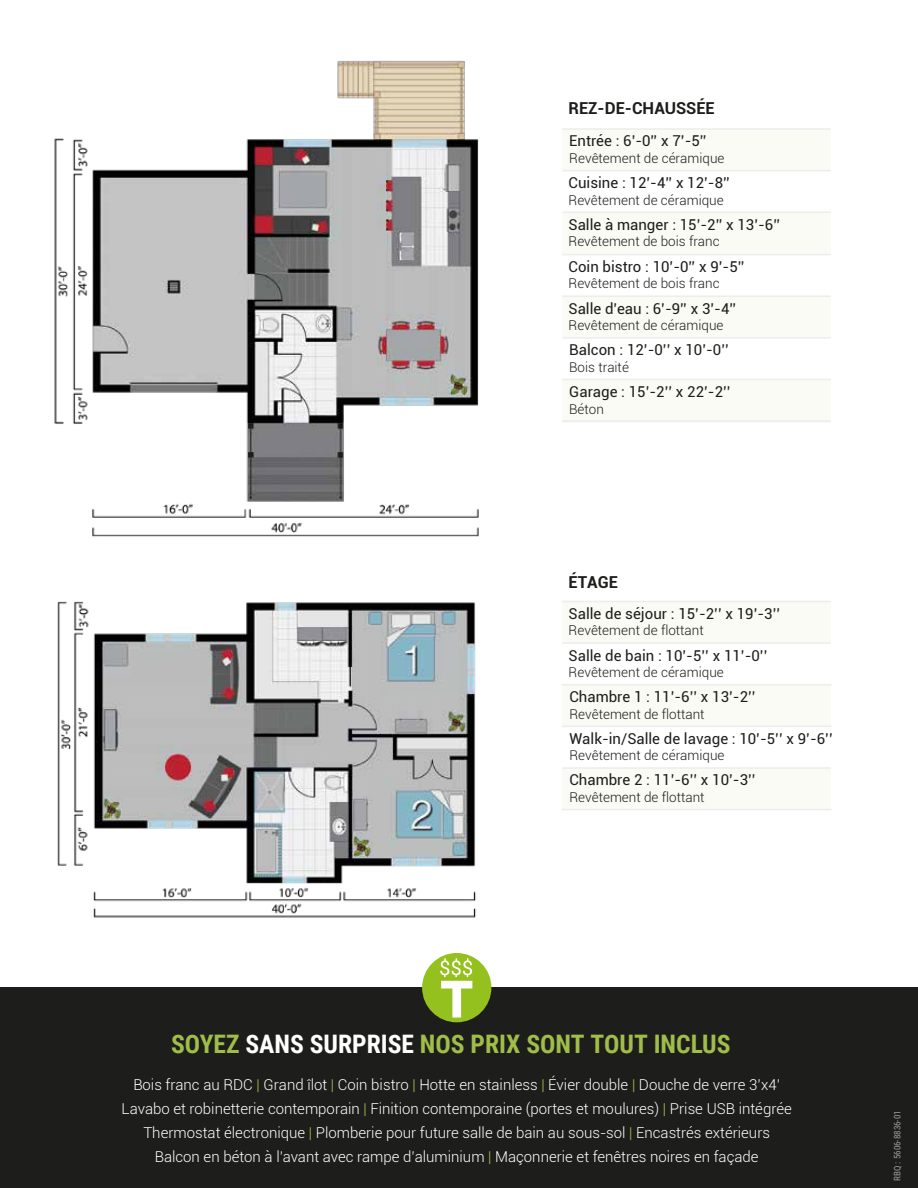
<style>
.page{position:relative;width:918px;height:1188px;background:#fff}
.page>*{position:absolute;margin:0;border:0;box-sizing:border-box;transform-origin:0 0}
.t1{font:700 25.5px "Roboto Condensed";color:#9fbd48}
.t2{font:700 16.5px "Roboto";color:#1d1d1b}
.t3{font:300 15px/24px "Roboto";color:#fff;text-align:center}
.t4{font:15px "Roboto";color:#1d1d1b}
.t5{font:300 13.5px "Roboto";color:#1d1d1b}
.t6{font:9px "Roboto Condensed";color:#9d9d9c}
.s1{color:#fff}
.s2{color:#9fbd48}
</style>
<div class="page">
<div style="left:562px;top:768px;width:269px;height:25px;background:#f9fbf4"></div>
<div style="left:562px;top:710px;width:269px;height:16px;background:#f9fbf4"></div>
<div style="left:562px;top:685px;width:269px;height:25px;background:#f9fbf4"></div>
<div style="left:562px;top:626px;width:269px;height:17px;background:#f9fbf4"></div>
<div style="left:562px;top:601px;width:269px;height:25px;background:#f9fbf4"></div>
<hr style="left:562px;top:601px;width:269px;height:1px;background:#ededed">
<hr style="left:562px;top:642px;width:269px;height:2px;background:#ededed">
<hr style="left:562px;top:767px;width:269px;height:2px;background:#ededed">
<hr style="left:562px;top:684px;width:270px;height:2px;background:#ededed">
<hr style="left:562px;top:726px;width:270px;height:1px;background:#ededed">
<div style="left:562px;top:793px;width:269px;height:17px;background:#f9fbf4"></div>
<hr style="left:562px;top:809px;width:270px;height:1px;background:#ededed">
<svg style="left:562px;top:130px;width:269px;height:291px;fill:#f9fbf4"></svg>
<hr style="left:562px;top:128px;width:269px;height:2px;background:#ededed">
<hr style="left:562px;top:170px;width:269px;height:1px;background:#ededed">
<hr style="left:562px;top:296px;width:269px;height:1px;background:#ededed">
<hr style="left:562px;top:337px;width:269px;height:2px;background:#ededed">
<hr style="left:562px;top:379px;width:269px;height:1px;background:#ededed">
<hr style="left:562px;top:421px;width:269px;height:1px;background:#ededed">
<hr style="left:562px;top:254px;width:269px;height:1px;background:#ededed">
<hr style="left:562px;top:212px;width:269px;height:1px;background:#ededed">
<img style="left:57px;top:601px;width:419px;height:317px">
<img style="left:54px;top:60px;width:425px;height:477px">
<div style="left:0;top:987px;width:918px;height:201px;background:#1d1d1b"></div>
<div style="left:422px;top:953px;width:69px;height:69px;background:#95c11f;border-radius:50%"></div>
<svg style="left:440px;top:958px;width:32px;height:60px"></svg>
<p class="t2" style="left:569px;top:96px;width:148px">REZ-DE-CHAUSSÉE</p>
<p class="t4" style="left:569px;top:131px;width:139px">Entrée : 6’-0’’ x 7’-5’’</p>
<p class="t5" style="left:569px;top:149px;width:157px">Revêtement de céramique</p>
<p class="t4" style="left:569px;top:172px;width:163px">Cuisine : 12’-4’’ x 12’-8’’</p>
<p class="t5" style="left:569px;top:191px;width:157px">Revêtement de céramique</p>
<p class="t4" style="left:569px;top:214px;width:213px">Salle à manger : 15’-2’’ x 13’-6’’</p>
<p class="t5" style="left:569px;top:232px;width:153px">Revêtement de bois franc</p>
<p class="t4" style="left:569px;top:256px;width:177px">Coin bistro : 10’-0’’ x 9’-5’’</p>
<p class="t5" style="left:569px;top:274px;width:153px">Revêtement de bois franc</p>
<p class="t4" style="left:569px;top:298px;width:169px">Salle d’eau : 6’-9’’ x 3’-4’’</p>
<p class="t5" style="left:569px;top:316px;width:157px">Revêtement de céramique</p>
<p class="t4" style="left:569px;top:339px;width:161px">Balcon : 12’-0’’ x 10’-0’’</p>
<p class="t5" style="left:569px;top:358px;width:61px">Bois traité</p>
<p class="t4" style="left:569px;top:381px;width:163px">Garage : 15’-2’’ x 22’-2’’</p>
<p class="t5" style="left:569px;top:400px;width:36px">Béton</p>
<p class="t2" style="left:569px;top:570px;width:51px">ÉTAGE</p>
<p class="t4" style="left:569px;top:603px;width:213px">Salle de séjour : 15’-2’’ x 19’-3’’</p>
<p class="t5" style="left:569px;top:621px;width:137px">Revêtement de flottant</p>
<p class="t4" style="left:569px;top:645px;width:200px">Salle de bain : 10’-5’’ x 11’-0’’</p>
<p class="t5" style="left:569px;top:663px;width:157px">Revêtement de céramique</p>
<p class="t4" style="left:569px;top:686px;width:188px">Chambre 1 : 11’-6’’ x 13’-2’’</p>
<p class="t5" style="left:569px;top:705px;width:137px">Revêtement de flottant</p>
<p class="t4" style="left:569px;top:728px;width:265px">Walk-in/Salle de lavage : 10’-5’’ x 9’-6’’</p>
<p class="t5" style="left:569px;top:746px;width:157px">Revêtement de céramique</p>
<p class="t4" style="left:569px;top:769px;width:188px">Chambre 2 : 11’-6’’ x 10’-3’’</p>
<p class="t5" style="left:569px;top:788px;width:137px">Revêtement de flottant</p>
<h1 class="t1" style="left:171px;top:1026px;width:561px">SOYEZ <span class="s1">SANS SURPRISE</span> NOS PRIX SONT TOUT INCLUS</h1>
<p class="t3" style="left:122px;top:1072px;width:672px">Bois franc au RDC <span class="s2">|</span> Grand îlot <span class="s2">|</span> Coin bistro <span class="s2">|</span> Hotte en stainless <span class="s2">|</span> Évier double <span class="s2">|</span> Douche de verre 3’x4’ Lavabo et robinetterie contemporain <span class="s2">|</span> Finition contemporaine (portes et moulures) <span class="s2">|</span> Prise USB intégrée Thermostat électronique <span class="s2">|</span> Plomberie pour future salle de bain au sous-sol <span class="s2">|</span> Encastrés extérieurs Balcon en béton à l’avant avec rampe d’aluminium <span class="s2">|</span> Maçonnerie et fenêtres noires en façade</p>
<p class="t6" style="left:891px;top:1181px;width:72px;rotate:-90deg">RBQ : 5606-8836-01</p>
</div>
